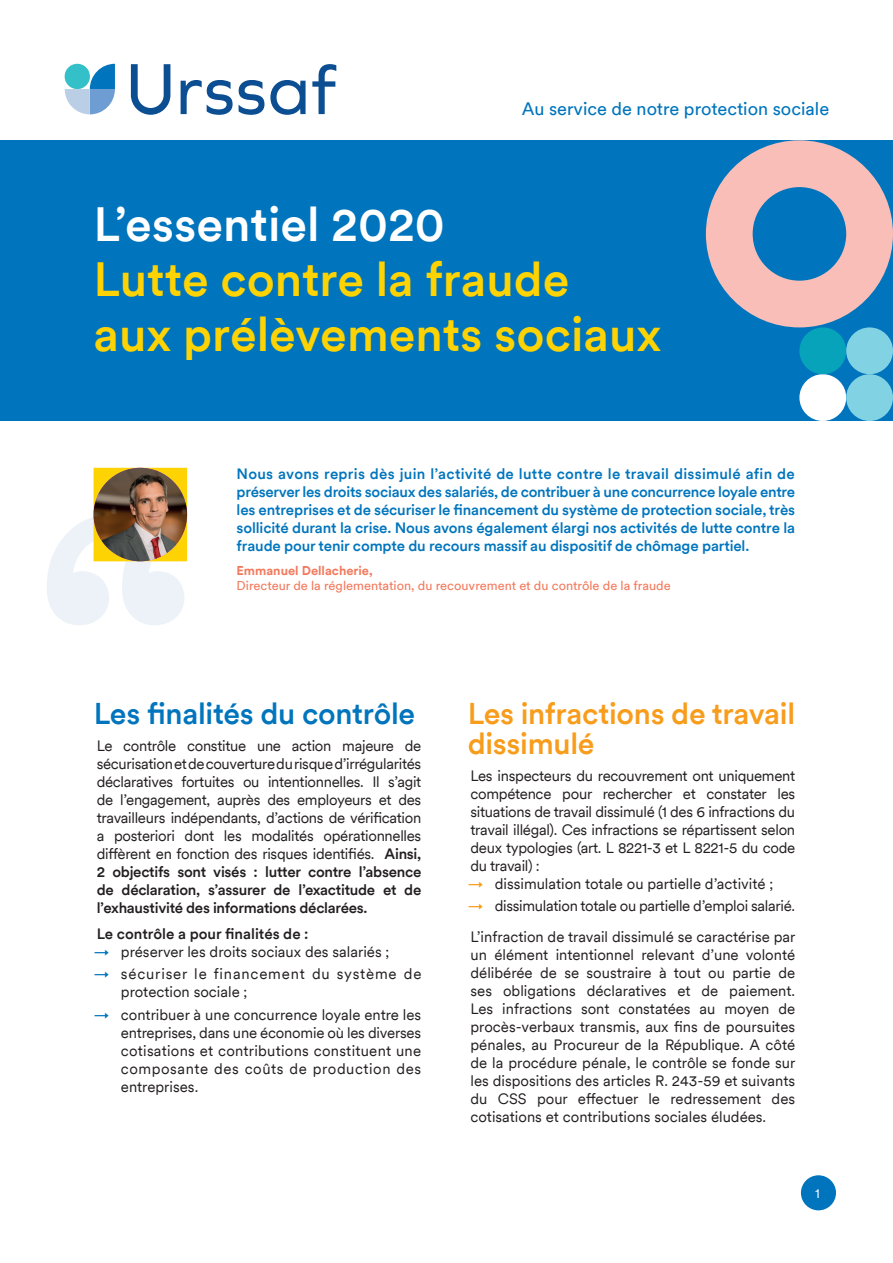
<style>
.page{position:relative;width:893px;height:1263px;background:#fff}
.page>*{position:absolute;margin:0;border:0;box-sizing:border-box;transform-origin:0 0}
.t1{font:500 48px "Circular";color:#fed304}
.t2{font:500 48px "Circular";color:#fff}
.Texte_courant{font:500 30px/30px "Circular";letter-spacing:-.01em;color:#f89c1c}
.Texte_courant-2{font:500 30px "Circular";letter-spacing:-.01em;color:#0075bd}
.t3{font:18px "Circular";color:#0075bd}
.Texte_à_puces{font:15px/18px "Circular";color:#231f20;text-align:justify}
.Texte_à_puces-2{font:500 15px/18px "Circular";letter-spacing:-.01em;color:#0075bd;text-align:justify}
.Texte_à_puces-3{font:15px/18px "Circular";letter-spacing:.055em;color:#231f20}
.Texte_à_puces-4{font:15px "Circular";letter-spacing:-.02em;color:#231f20}
.Texte_à_puces-5{font:500 15px "Circular";color:#231f20}
.t4{font:13.5px "Circular";color:#fff}
.Texte_à_puces-6{font:12.75px/15.3px "Circular";color:#f37a5d}
.s1{font-weight:700}
.s2{font-weight:500}
.s3{color:#0075bd}
.s4{color:#f89c1c}
</style>
<div class="page">
<div style="left:801px;top:1175px;width:35px;height:35px;background:#0075bd;border-radius:18px"></div>
<svg style="left:65px;top:64px;width:50px;height:50px"></svg>
<svg style="left:131px;top:64px;width:39px;height:51px"></svg>
<svg style="left:181px;top:80px;width:52px;height:35px"></svg>
<svg style="left:239px;top:80px;width:25px;height:35px"></svg>
<svg style="left:270px;top:80px;width:36px;height:35px"></svg>
<svg style="left:312px;top:64px;width:24px;height:50px"></svg>
<div style="left:0;top:140px;width:893px;height:281px;background:#0075bd"></div>
<svg style="left:706px;top:140px;width:187px;height:281px"></svg>
<svg style="left:47px;top:468px;width:141px;height:157px"></svg>
<img style="left:94px;top:468px;width:93px;height:93px;border-radius:47px">
<p class="t3" style="left:522px;top:96px;width:309px">Au service de notre protection sociale</p>
<p class="t2" style="left:94px;top:191px;width:353px">L’essentiel 2020</p>
<p class="t1" style="left:94px;top:246px;width:477px">Lutte contre la fraude</p>
<p class="t1" style="left:94px;top:302px;width:569px">aux prélèvements sociaux</p>
<p class="Texte_à_puces-2" style="left:237px;top:464px;width:560px">Nous avons repris dès juin l’activité de lutte contre le travail dissimulé afin de préserver les droits sociaux des salariés, de contribuer à une concurrence loyale entre les entreprises et de sécuriser le financement du système de protection sociale, très sollicité durant la crise. Nous avons également élargi nos activités de lutte contre la fraude pour tenir compte du recours massif au dispositif de chômage partiel.</p>
<p class="Texte_à_puces-6" style="left:237px;top:562px;width:436px"><span class="s1">Emmanuel Dellacherie,<br></span>Directeur de la réglementation, du recouvrement et du contrôle de la fraude</p>
<p class="Texte_courant-2" style="left:94px;top:693px;width:323px">Les finalités du contrôle</p>
<p class="Texte_à_puces" style="left:97px;top:736px;width:326px">Le contrôle constitue une action majeure de sécurisation et de couverture du risque d’irrégularités déclaratives fortuites ou intentionnelles. Il s’agit de l’engagement, auprès des employeurs et des travailleurs indépendants, d’actions de vérification a posteriori dont les modalités opérationnelles diffèrent en fonction des risques identifiés. <span class="s2">Ainsi, 2 objectifs sont visés : lutter contre l’absence de déclaration, s’assurer de l’exactitude et de l’exhaustivité des informations déclarées.</span></p>
<p class="Texte_à_puces-5" style="left:97px;top:924px;width:213px">Le contrôle a pour finalités de :</p>
<p class="Texte_à_puces" style="left:94px;top:942px;width:297px"><span class="s3">→</span> préserver les droits sociaux des salariés ;</p>
<p class="Texte_à_puces-3" style="left:121px;top:964px;width:302px;text-indent:-27px"><span class="s3">→</span> sécuriser le financement du système de protection sociale ;</p>
<p class="Texte_à_puces" style="left:121px;top:1005px;width:302px;text-indent:-27px"><span class="s3">→</span> contribuer à une concurrence loyale entre les entreprises, dans une économie où les diverses cotisations et contributions constituent une composante des coûts de production des entreprises.</p>
<p class="Texte_courant" style="left:468px;top:697px;width:329px">Les infractions de travail dissimulé</p>
<p class="Texte_à_puces" style="left:470px;top:766px;width:326px">Les inspecteurs du recouvrement ont uniquement compétence pour rechercher et constater les situations de travail dissimulé (1 des 6 infractions du travail illégal). Ces infractions se répartissent selon deux typologies (art. L 8221-3 et L 8221-5 du code du travail) :</p>
<p class="Texte_à_puces" style="left:468px;top:874px;width:307px"><span class="s4">→</span> dissimulation totale ou partielle d’activité ;</p>
<p class="Texte_à_puces-4" style="left:468px;top:896px;width:329px"><span class="s4">→</span> dissimulation totale ou partielle d’emploi salarié.</p>
<p class="Texte_à_puces" style="left:470px;top:927px;width:326px">L’infraction de travail dissimulé se caractérise par un élément intentionnel relevant d’une volonté délibérée de se soustraire à tout ou partie de ses obligations déclaratives et de paiement.<br>Les infractions sont constatées au moyen de procès-verbaux transmis, aux fins de poursuites pénales, au Procureur de la République. A côté de la procédure pénale, le contrôle se fonde sur les dispositions des articles R. 243-59 et suivants du CSS pour effectuer le redressement des cotisations et contributions sociales éludées.</p>
<p class="t4" style="left:815px;top:1184px;width:6px">1</p>
</div>
